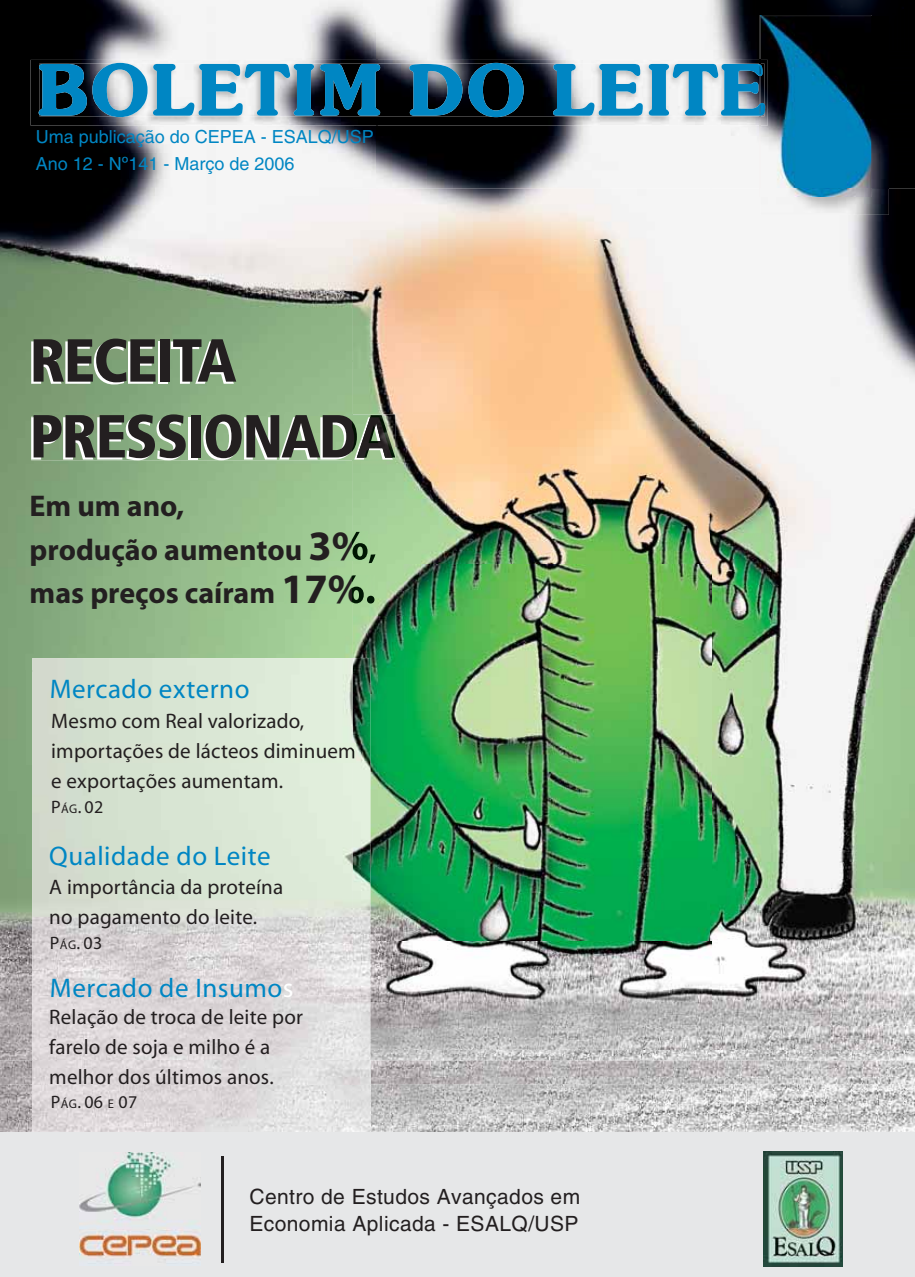
<style>
.page{position:relative;width:915px;height:1277px;background:#fff}
.page>*{position:absolute;margin:0;border:0;box-sizing:border-box;transform-origin:0 0}
.t1{font:600 69.45px "Souvenir IT Cby BT";letter-spacing:.03em;color:#0086c3}
.t2{font:900 condensed 60.6px/75.8px "Frutiger";letter-spacing:-.03em;color:#231f20}
.t3{font:700 30px/43.5px "Myriad Pro";color:#231f20}
.t4{font:27px "Myriad";letter-spacing:.02em;color:#0086c3}
.t5{font:21px/30px "Myriad";letter-spacing:.01em;color:#231f20}
.t6{font:21px/27px "Helvetica";letter-spacing:.02em;color:#231f20}
.t7{font:18px/27px "Helvetica";color:#0086c3}
.t8{font:18px "Myriad";letter-spacing:.02em;color:#231f20}
.s1{font-size:42px}
.s2{font-size:12.6px}
.s3{color:#fff}
</style>
<div class="page">
<img style="left:0;top:1084px;width:32px;height:48px">
<img style="left:370px;top:1084px;width:544px;height:48px">
<img style="left:0;top:1px;width:377px;height:669px">
<img style="left:377px;top:1px;width:430px;height:188px">
<img style="left:807px;top:1px;width:107px;height:49px">
<div style="left:889px;top:50px;width:25px;height:139px;background:#000"></div>
<img style="left:0;top:670px;width:32px;height:390px">
<img style="left:370px;top:1049px;width:544px;height:11px">
<img style="left:0;top:1060px;width:914px;height:24px">
<img style="left:31px;top:416px;width:322px;height:44px">
<img style="left:310px;top:532px;width:43px;height:28px">
<div style="left:285px;top:575px;width:68px;height:28px;background:#a4ce96"></div>
<img style="left:34px;top:414px;width:319px;height:44px">
<img style="left:32px;top:658px;width:338px;height:474px">
<img style="left:52px;top:743px;width:301px;height:19px">
<img style="left:353px;top:189px;width:561px;height:860px">
<img style="left:353px;top:532px;width:15px;height:28px">
<svg style="left:369px;top:554px;width:7px;height:9px"></svg>
<img style="left:353px;top:575px;width:21px;height:28px">
<img style="left:366px;top:414px;width:29px;height:44px">
<img style="left:353px;top:416px;width:40px;height:42px">
<img style="left:353px;top:658px;width:17px;height:391px">
<div style="left:0;top:1132px;width:914px;height:144px;background:#e6e7e8"></div>
<img style="left:79px;top:1152px;width:121px;height:112px">
<hr style="left:221px;top:1155px;width:3px;height:107px;background:#231f20">
<img style="left:764px;top:1151px;width:79px;height:115px">
<img style="left:761px;top:16px;width:128px;height:199px">
<img style="left:760px;top:125px;width:1px;height:64px">
<img style="left:760px;top:15px;width:111px;height:45px">
<svg style="left:39px;top:60px;width:726px;height:65px;background:#71808a"></svg>
<img style="left:761px;top:65px;width:3px;height:51px">
<img style="left:761px;top:189px;width:110px;height:8px">
<h1 class="t1" style="left:37px;top:47px;width:730px">BOLETIM DO LEITE</h1>
<p class="t7" style="left:36px;top:125px;width:340px">Uma publicação do CEPEA - ESALQ/USP<br>Ano 12 - Nº141 - Março de 2006</p>
<h2 class="t2" style="left:30px;top:327px;width:367px">RECEITA<br>PRESSIONADA</h2>
<h3 class="t3" style="left:30px;top:487px;width:348px">Em um ano,<br>produção aumentou <span class="s1">3%</span>, mas preços caíram <span class="s1">17%.</span></h3>
<p class="t4" style="left:50px;top:679px;width:201px">Mercado externo</p>
<p class="t5" style="left:51px;top:708px;width:306px">Mesmo com Real valorizado, importações de lácteos diminuem e exportações aumentam.</p>
<p class="t8" style="left:51px;top:800px;width:54px">P<span class="s2">ÁG</span>. 02</p>
<p class="t4" style="left:49px;top:845px;width:223px">Qualidade do Leite</p>
<p class="t5" style="left:49px;top:873px;width:235px">A importância da proteína no pagamento do leite.</p>
<p class="t8" style="left:50px;top:936px;width:54px">P<span class="s2">ÁG</span>. 03</p>
<p class="t4" style="left:50px;top:977px;width:245px">Mercado de Insumo<span class="s3">s</span></p>
<p class="t5" style="left:49px;top:1004px;width:255px">Relação de troca de leite por farelo de soja e milho é a melhor dos últimos anos.</p>
<p class="t8" style="left:51px;top:1095px;width:88px">P<span class="s2">ÁG</span>. 06 <span class="s2">E</span> 07</p>
<p class="t6" style="left:249px;top:1184px;width:332px">Centro de Estudos Avançados em<br>Economia Aplicada - ESALQ/USP</p>
</div>
